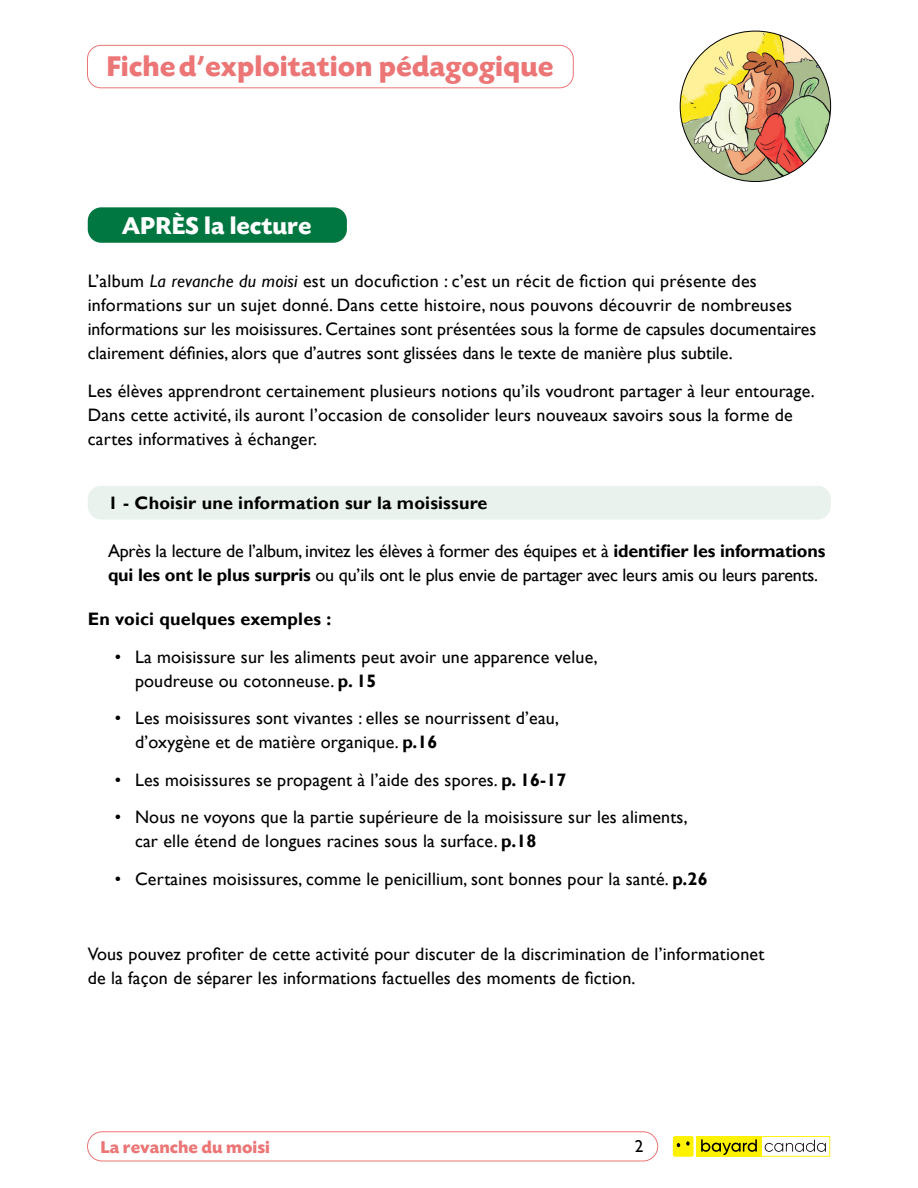
<style>
.page{position:relative;width:918px;height:1188px;background:#fff}
.page>*{position:absolute;margin:0;border:0;box-sizing:border-box;transform-origin:0 0}
.t1{font:700 30px "Today SB";color:#ec7576}
.t2{font:700 25.5px "Today SB";color:#fff}
.t3{font:18px/24px "Gill Sans";letter-spacing:.01em;color:#000}
.t4{font:18px/24px "Gill Sans";letter-spacing:-.01em;color:#000}
.t5{font:700 18px "Gill Sans";letter-spacing:.01em;color:#000}
.t6{font:700 18px "Today SB";color:#ec7576}
.t7{font:17.1px "Gill Sans";color:#000}
.s1{font-style:italic}
.s2{font-weight:700}
</style>
<div class="page">
<img style="left:680px;top:31px;width:151px;height:151px;border-radius:75px">
<div style="left:87px;top:45px;width:486px;height:43px;border:1px solid #ec7576;border-radius:14px"></div>
<div style="left:87px;top:1132px;width:571px;height:29px;border:1px solid #ec7576;border-radius:15px"></div>
<svg style="left:696px;top:1136px;width:134px;height:21px"></svg>
<div style="left:673px;top:1136px;width:21px;height:21px;background:#fff200;border-radius:2px"></div>
<svg style="left:686px;top:1141px;width:4px;height:5px"></svg>
<svg style="left:677px;top:1143px;width:3px;height:4px"></svg>
<div style="left:88px;top:207px;width:259px;height:36px;background:#007740;border-radius:14px"></div>
<div style="left:88px;top:486px;width:743px;height:34px;background:#e9f2ed;border-radius:14px"></div>
<h1 class="t1" style="left:106px;top:50px;width:449px">Fiche d’exploitation pédagogique</h1>
<h2 class="t2" style="left:122px;top:212px;width:191px">APRÈS la lecture</h2>
<p class="t3" style="left:88px;top:269px;width:730px">L’album <span class="s1">La revanche du moisi</span> est un docufiction : c’est un récit de fiction qui présente des informations sur un sujet donné. Dans cette histoire, nous pouvons découvrir de nombreuses informations sur les moisissures. Certaines sont présentées sous la forme de capsules documentaires clairement définies, alors que d’autres sont glissées dans le texte de manière plus subtile.</p>
<p class="t3" style="left:88px;top:379px;width:729px">Les élèves apprendront certainement plusieurs notions qu’ils voudront partager à leur entourage.<br>Dans cette activité, ils auront l’occasion de consolider leurs nouveaux savoirs sous la forme de cartes informatives à échanger.</p>
<p class="t5" style="left:108px;top:492px;width:381px">1 - Choisir une information sur la moisissure</p>
<p class="t4" style="left:108px;top:539px;width:719px">Après la lecture de l’album, invitez les élèves à former des équipes et à <span class="s2">identifier les informations qui les ont le plus surpris</span> ou qu’ils ont le plus envie de partager avec leurs amis ou leurs parents.</p>
<p class="t5" style="left:88px;top:608px;width:245px">En voici quelques exemples :</p>
<p class="t3" style="left:135px;top:645px;width:464px;text-indent:-20px">• La moisissure sur les aliments peut avoir une apparence velue, poudreuse ou cotonneuse. <span class="s2">p. 15</span></p>
<p class="t3" style="left:135px;top:707px;width:426px;text-indent:-20px">• Les moisissures sont vivantes : elles se nourrissent d’eau, d’oxygène et de matière organique. <span class="s2">p.16</span></p>
<p class="t3" style="left:115px;top:768px;width:453px">• Les moisissures se propagent à l’aide des spores. <span class="s2">p. 16-17</span></p>
<p class="t3" style="left:135px;top:805px;width:554px;text-indent:-20px">• Nous ne voyons que la partie supérieure de la moisissure sur les aliments, car elle étend de longues racines sous la surface. <span class="s2">p.18</span></p>
<p class="t3" style="left:115px;top:867px;width:594px">• Certaines moisissures, comme le penicillium, sont bonnes pour la santé. <span class="s2">p.26</span></p>
<p class="t3" style="left:88px;top:942px;width:678px">Vous pouvez profiter de cette activité pour discuter de la discrimination de l’informationet de la façon de séparer les informations factuelles des moments de fiction.</p>
<p class="t6" style="left:100px;top:1137px;width:171px">La revanche du moisi</p>
<p class="t7" style="left:635px;top:1136px;width:10px">2</p>
</div>
